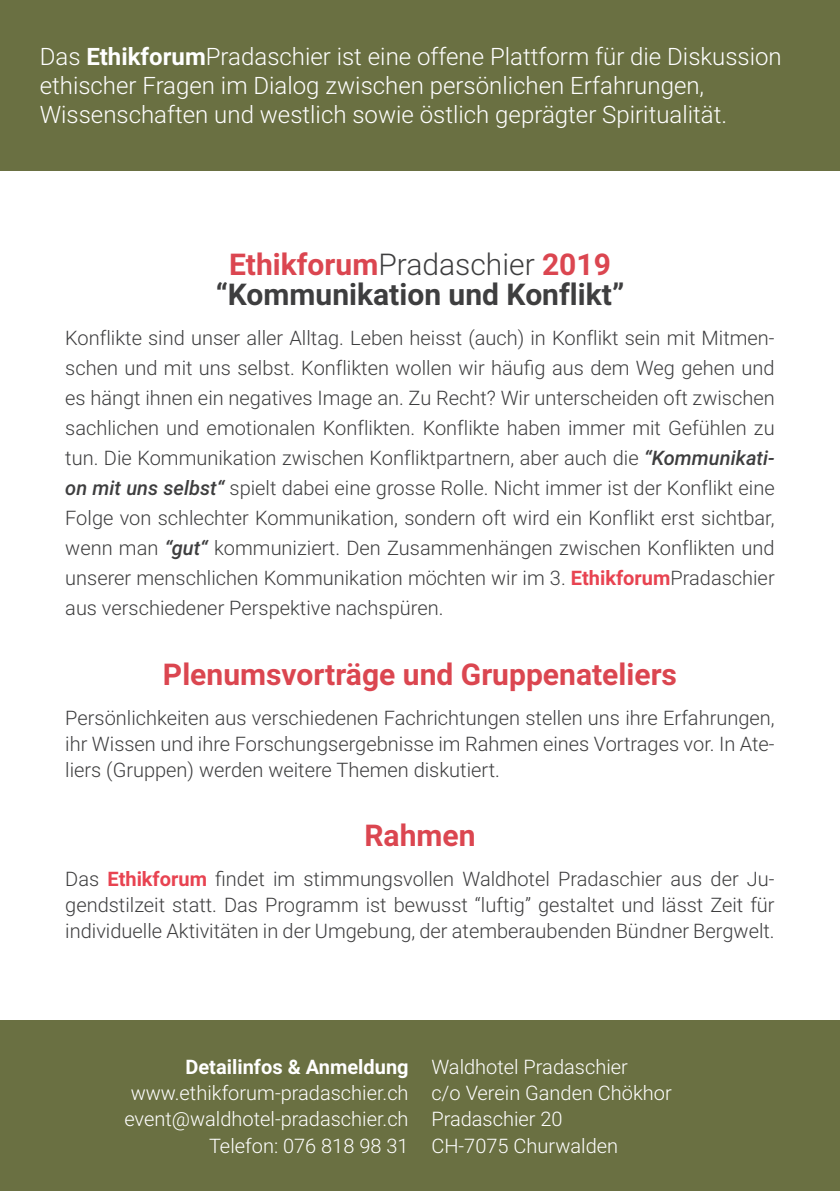
<style>
.page{position:relative;width:840px;height:1191px;background:#fff}
.page>*{position:absolute;margin:0;border:0;box-sizing:border-box;transform-origin:0 0}
.t1{font:700 30px "Roboto";color:#db4650}
.t2{font:700 30px "Roboto";color:#3e3e3f}
.t3{font:300 24px/28.8px "Roboto";color:#fff}
.t4{font:300 20px/30px "Roboto";color:#3e3e3f;text-align:justify}
.t5{font:300 20px "Roboto";color:#fff}
.t6{font:700 20px "Roboto";color:#fff}
.s1{font-weight:700}
.s2{font-weight:300;color:#3e3e3f}
.s3{font-weight:500;font-style:italic}
.s4{font-weight:700;color:#e84351}
</style>
<div class="page">
<div style="left:0;top:0;width:839px;height:170px;background:#6a7042"></div>
<div style="left:0;top:1021px;width:839px;height:170px;background:#6a7042"></div>
<p class="t3" style="left:40px;top:41px;width:743px">Das <span class="s1">Ethikforum</span>Pradaschier ist eine offene Plattform für die Diskussion ethischer Fragen im Dialog zwischen persönlichen Erfahrungen,<br>Wissenschaften und westlich sowie östlich geprägter Spiritualität.</p>
<p class="t1" style="left:229px;top:243px;width:383px">Ethikforum<span class="s2">Pradaschier</span> 2019</p>
<p class="t2" style="left:215px;top:273px;width:410px">“Kommunikation und Konflikt”</p>
<p class="t4" style="left:65px;top:322px;width:710px">Konflikte sind unser aller Alltag. Leben heisst (auch) in Konflikt sein mit Mitmen&shy;schen und mit uns selbst. Konflikten wollen wir häufig aus dem Weg gehen und es hängt ihnen ein negatives Image an. Zu Recht? Wir unterscheiden oft zwischen sachlichen und emotionalen Konflikten. Konflikte haben immer mit Gefühlen zu tun. Die Kommunikation zwischen Konfliktpartnern, aber auch die <span class="s3">“Kommunikati&shy;on mit uns selbst“</span> spielt dabei eine grosse Rolle. Nicht immer ist der Konflikt eine Folge von schlechter Kommunikation, sondern oft wird ein Konflikt erst sichtbar, wenn man <span class="s3">“gut“</span> kommuniziert. Den Zusammenhängen zwischen Konflikten und unserer menschlichen Kommunikation möchten wir im 3. <span class="s4">Ethikforum</span>Pradaschier aus verschiedener Perspektive nachspüren.</p>
<p class="t1" style="left:163px;top:653px;width:515px">Plenumsvorträge und Gruppenateliers</p>
<p class="t4" style="left:65px;top:704px;width:710px;line-height:26px">Persönlichkeiten aus verschiedenen Fachrichtungen stellen uns ihre Erfahrungen, ihr Wissen und ihre Forschungsergebnisse im Rahmen eines Vortrages vor. In Ate&shy;liers (Gruppen) werden weitere Themen diskutiert.</p>
<p class="t1" style="left:364px;top:814px;width:113px">Rahmen</p>
<p class="t4" style="left:65px;top:865px;width:710px;line-height:26px">Das <span class="s4">Ethikforum</span> findet im stimmungsvollen Waldhotel Pradaschier aus der Ju&shy;gendstilzeit statt. Das Programm ist bewusst “luftig” gestaltet und lässt Zeit für individuelle Aktivitäten in der Umgebung, der atemberaubenden Bündner Bergwelt.</p>
<p class="t6" style="left:185px;top:1053px;width:224px">Detailinfos &amp; Anmeldung</p>
<p class="t5" style="left:131px;top:1079px;width:279px">www.ethikforum-pradaschier.ch</p>
<p class="t5" style="left:124px;top:1105px;width:285px">event@waldhotel-pradaschier.ch</p>
<p class="t5" style="left:209px;top:1131px;width:201px">Telefon: 076 818 98 31</p>
<p class="t5" style="left:431px;top:1053px;width:198px">Waldhotel Pradaschier</p>
<p class="t5" style="left:431px;top:1079px;width:242px">c/o Verein Ganden Chökhor</p>
<p class="t5" style="left:431px;top:1105px;width:133px">Pradaschier 20</p>
<p class="t5" style="left:431px;top:1131px;width:188px">CH-7075 Churwalden</p>
</div>
